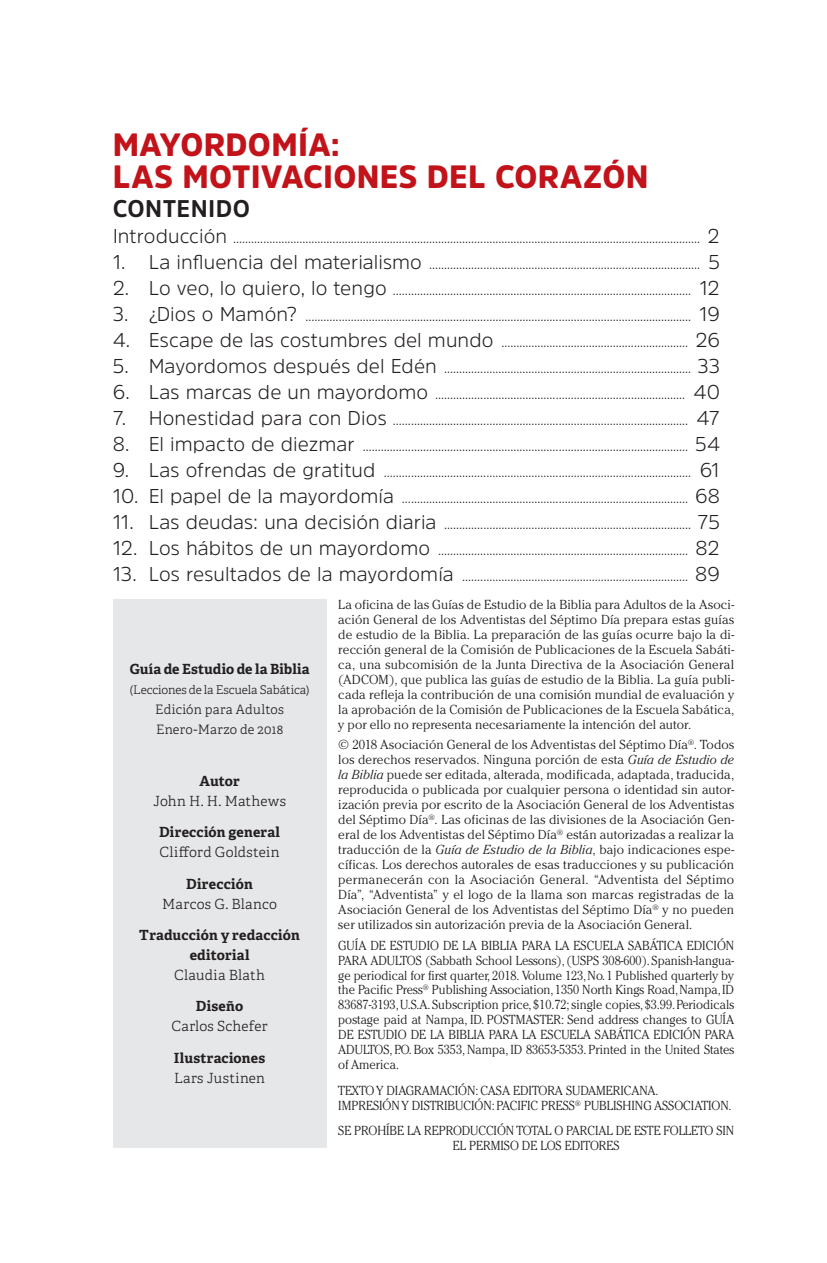
<style>
.page{position:relative;width:827px;height:1263px;background:#fff}
.page>*{position:absolute;margin:0;border:0;box-sizing:border-box;transform-origin:0 0}
.t1{font:900 32px/32px "Amsi Pro";letter-spacing:.01em;color:#c2131a}
.t2{font:700 24px "Amsi Pro";letter-spacing:.02em;color:#231f20}
.t3{font:300 14px "Amsi Pro";color:#231f20}
.t4{font:700 14px/20px "Adelle Basic";letter-spacing:.01em;color:#231f20;text-align:center}
.t5{font:300 14px "Adelle Basic";letter-spacing:.025em;color:#231f20}
.t6{font:300 13px/15px "Cheltenham Std";color:#231f20;text-align:justify}
.t7{font:300 13px/14.8px "Cheltenham Std";color:#231f20;text-align:justify;scale:.95 1}
.t8{font:300 13px/20px "Adelle Basic";letter-spacing:.02em;color:#231f20}
.t9{font:300 12px "Adelle Basic";letter-spacing:-.005em;color:#231f20}
.s1{font-size:20px}
.s2{font-style:italic}
</style>
<div class="page">
<div style="left:113px;top:599px;width:213px;height:548px;background:#e6e7e9"></div>
<h1 class="t1" style="left:113px;top:128px;width:537px">MAYORDOMÍA:<br>LAS MOTIVACIONES DEL CORAZÓN</h1>
<h2 class="t2" style="left:113px;top:192px;width:139px">CONTENIDO</h2>
<p class="t3" style="left:113px;top:228px;width:608px"><span class="s1">Introducción</span> ........................................................................................................................................................... <span class="s1">2</span></p>
<p class="t3" style="left:113px;top:254px;width:608px"><span class="s1">1. La influencia del materialismo</span> .......................................................................................... <span class="s1">5</span></p>
<p class="t3" style="left:113px;top:280px;width:608px"><span class="s1">2. Lo veo, lo quiero, lo tengo</span> ................................................................................................... <span class="s1">12</span></p>
<p class="t3" style="left:113px;top:306px;width:608px"><span class="s1">3. ¿Dios o Mamón?</span> ................................................................................................................................ <span class="s1">19</span></p>
<p class="t3" style="left:113px;top:332px;width:608px"><span class="s1">4. Escape de las costumbres del mundo</span> .............................................................. <span class="s1">26</span></p>
<p class="t3" style="left:113px;top:358px;width:608px"><span class="s1">5. Mayordomos después del Edén</span> .................................................................................. <span class="s1">33</span></p>
<p class="t3" style="left:113px;top:384px;width:608px"><span class="s1">6. Las marcas de un mayordomo</span> ................................................................................... <span class="s1">40</span></p>
<p class="t3" style="left:113px;top:410px;width:608px"><span class="s1">7. Honestidad para con Dios</span> .................................................................................................. <span class="s1">47</span></p>
<p class="t3" style="left:113px;top:436px;width:608px"><span class="s1">8. El impacto de diezmar</span> ............................................................................................................ <span class="s1">54</span></p>
<p class="t3" style="left:113px;top:462px;width:608px"><span class="s1">9. Las ofrendas de gratitud</span> ...................................................................................................... <span class="s1">61</span></p>
<p class="t3" style="left:113px;top:488px;width:608px"><span class="s1">10. El papel de la mayordomía</span> ............................................................................................... <span class="s1">68</span></p>
<p class="t3" style="left:113px;top:514px;width:608px"><span class="s1">11. Las deudas: una decisión diaria</span> .................................................................................. <span class="s1">75</span></p>
<p class="t3" style="left:113px;top:540px;width:608px"><span class="s1">12. Los hábitos de un mayordomo</span> ................................................................................... <span class="s1">82</span></p>
<p class="t3" style="left:113px;top:566px;width:608px"><span class="s1">13. Los resultados de la mayordomía</span> ........................................................................... <span class="s1">89</span></p>
<p class="t6" style="left:338px;top:596px;width:397px">La oficina de las Guías de Estudio de la Biblia para Adultos de la Asoci&shy;ación General de los Adventistas del Séptimo Día prepara estas guías de estudio de la Biblia. La preparación de las guías ocurre bajo la di&shy;rección general de la Comisión de Publicaciones de la Escuela Sabáti&shy;ca, una subcomisión de la Junta Directiva de la Asociación General (ADCOM), que publica las guías de estudio de la Biblia. La guía publi&shy;cada refleja la contribución de una comisión mundial de evaluación y la aprobación de la Comisión de Publicaciones de la Escuela Sabática, y por ello no representa necesariamente la intención del autor.</p>
<p class="t6" style="left:338px;top:737px;width:397px">© 2018 Asociación General de los Adventistas del Séptimo Día<sup>®</sup>. Todos los derechos reservados. Ninguna porción de esta <span class="s2">Guía de Estudio de la Biblia</span> puede ser editada, alterada, modificada, adaptada, traducida, reproducida o publicada por cualquier persona o identidad sin autor&shy;ización previa por escrito de la Asociación General de los Adventistas del Séptimo Día<sup>®</sup>. Las oficinas de las divisiones de la Asociación Gen&shy;eral de los Adventistas del Séptimo Día<sup>®</sup> están autorizadas a realizar la traducción de la <span class="s2">Guía de Estudio de la Biblia</span>, bajo indicaciones espe&shy;cíficas. Los derechos autorales de esas traducciones y su publicación permanecerán con la Asociación General. “Adventista del Séptimo Día”, “Adventista” y el logo de la llama son marcas registradas de la Asociación General de los Adventistas del Séptimo Día<sup>®</sup> y no pueden ser utilizados sin autorización previa de la Asociación General.</p>
<p class="t7" style="left:338px;top:938px;width:418px">GUÍA DE ESTUDIO DE LA BIBLIA PARA LA ESCUELA SABÁTICA EDICIÓN PARA ADULTOS (Sabbath School Lessons), (USPS 308-600). Spanish-langua&shy;ge periodical for first quarter, 2018. Volume 123, No. 1 Published quarterly by the Pacific Press<sup>®</sup> Publishing Association, 1350 North Kings Road, Nampa, ID 83687-3193, U.S.A. Subscription price, $10.72; single copies, $3.99. Periodicals postage paid at Nampa, ID. POSTMASTER: Send address changes to GUÍA DE ESTUDIO DE LA BIBLIA PARA LA ESCUELA SABÁTICA EDICIÓN PARA ADULTOS, P.O. Box 5353, Nampa, ID 83653-5353. Printed in the United States of America.</p>
<p class="t7" style="left:338px;top:1083px;width:415px">TEXTO Y DIAGRAMACIÓN: CASA EDITORA SUDAMERICANA.<br>IMPRESIÓN Y DISTRIBUCIÓN: PACIFIC PRESS<sup>®</sup> PUBLISHING ASSOCIATION.</p>
<p class="t7" style="left:338px;top:1123px;width:418px;text-align:center">SE PROHÍBE LA REPRODUCCIÓN TOTAL O PARCIAL DE ESTE FOLLETO SIN<br>EL PERMISO DE LOS EDITORES</p>
<p class="t4" style="left:130px;top:659px;width:181px">Guía de Estudio de la Biblia</p>
<p class="t9" style="left:130px;top:683px;width:181px">(Lecciones de la Escuela Sabática)</p>
<p class="t8" style="left:155px;top:700px;width:130px">Edición para Adultos<br>Enero-Marzo de 2018</p>
<p class="t4" style="left:199px;top:771px;width:42px">Autor</p>
<p class="t5" style="left:153px;top:792px;width:134px">John H. H. Mathews</p>
<p class="t4" style="left:159px;top:822px;width:122px">Dirección general</p>
<p class="t5" style="left:159px;top:843px;width:121px">Clifford Goldstein</p>
<p class="t4" style="left:186px;top:873px;width:68px">Dirección</p>
<p class="t5" style="left:162px;top:895px;width:116px">Marcos G. Blanco</p>
<p class="t4" style="left:139px;top:925px;width:162px">Traducción y redacción editorial</p>
<p class="t5" style="left:174px;top:966px;width:92px">Claudia Blath</p>
<p class="t4" style="left:196px;top:996px;width:49px">Diseño</p>
<p class="t5" style="left:171px;top:1017px;width:97px">Carlos Schefer</p>
<p class="t4" style="left:174px;top:1047px;width:93px">Ilustraciones</p>
<p class="t5" style="left:174px;top:1069px;width:93px">Lars Justinen</p>
</div>
